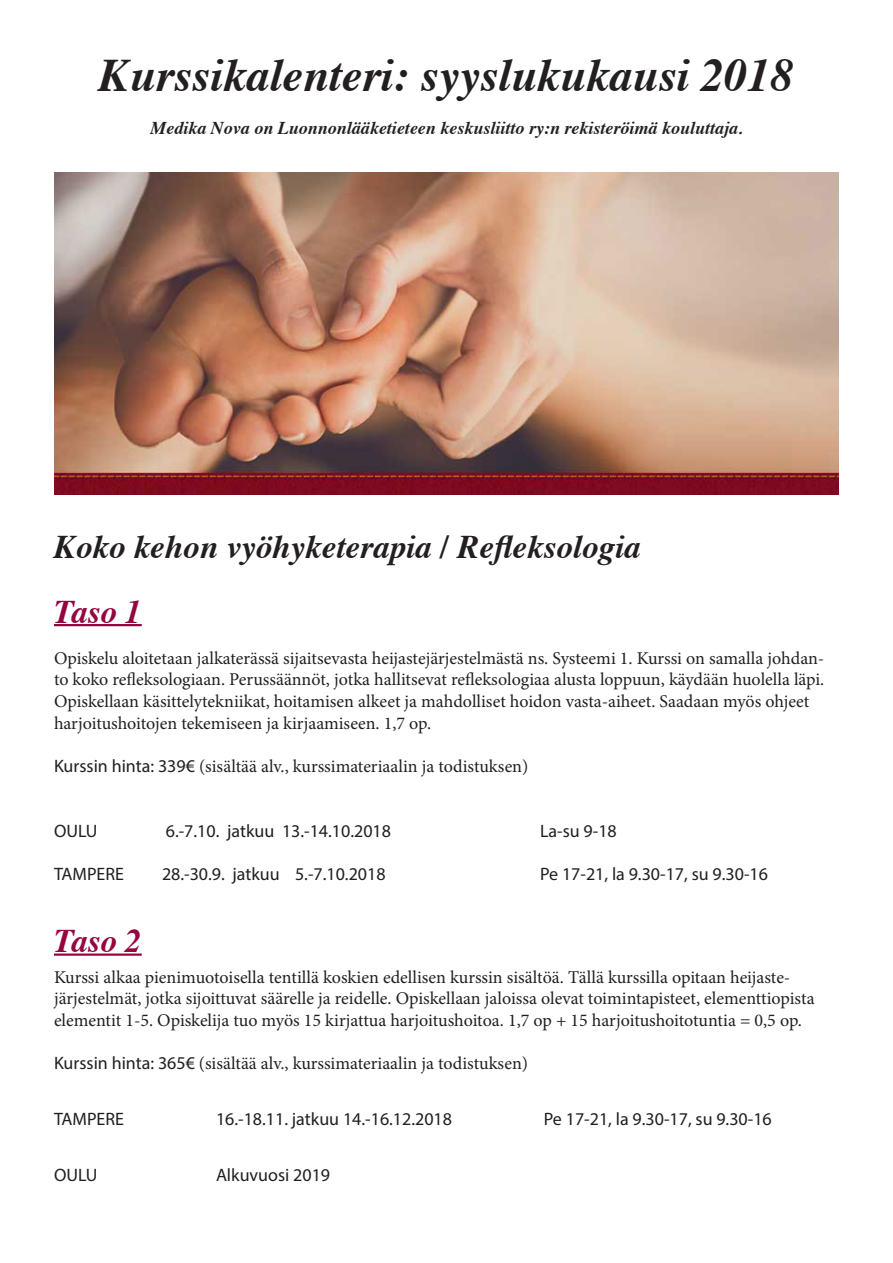
<style>
.page{position:relative;width:893px;height:1263px;background:#fff}
.page>*{position:absolute;margin:0;border:0;box-sizing:border-box;transform-origin:0 0}
.Otsikot{font:italic 700 46.5px "Times";color:#231f20}
.Otsikot-2{font:italic 700 33px "Times";color:#231f20}
.Otsikot-3{font:italic 700 33px "Times";color:#95053f}
.t1{font:18px/21.6px "Minion Pro";color:#231f20}
.t2{font:18px "Myriad Pro";color:#231f20}
.Otsikot-4{font:italic 700 18px "Times";color:#231f20}
.s1{font-family:"Myriad Pro"}
</style>
<div class="page">
<hr style="left:54px;top:624px;width:88px;height:2px;background:#95053f">
<hr style="left:54px;top:953px;width:88px;height:3px;background:#95053f">
<img style="left:54px;top:172px;width:784px;height:323px">
<p class="Otsikot" style="left:99px;top:32px;width:697px">Kurssikalenteri: syyslukukausi 2018</p>
<p class="Otsikot-4" style="left:150px;top:111px;width:594px">Medika Nova on Luonnonlääketieteen keskusliitto ry:n rekisteröimä kouluttaja.</p>
<p class="Otsikot-2" style="left:54px;top:516px;width:588px">Koko kehon vyöhyketerapia / Refleksologia</p>
<p class="Otsikot-3" style="left:54px;top:581px;width:89px">Taso 1</p>
<p class="t1" style="left:54px;top:647px;width:772px">Opiskelu aloitetaan jalkaterässä sijaitsevasta heijastejärjestelmästä ns. Systeemi 1. Kurssi on samalla johdan&shy;to koko refleksologiaan. Perussäännöt, jotka hallitsevat refleksologiaa alusta loppuun, käydään huolella läpi.<br>Opiskellaan käsittelytekniikat, hoitamisen alkeet ja mahdolliset hoidon vasta-aiheet. Saadaan myös ohjeet harjoitushoitojen tekemiseen ja kirjaamiseen. 1,7 op.</p>
<p class="t1" style="left:54px;top:755px;width:476px"><span class="s1">Kurssin hinta: 339€</span> (sisältää alv., kurssimateriaalin ja todistuksen)</p>
<p class="t2" style="left:54px;top:819px;width:45px">OULU</p>
<p class="t2" style="left:166px;top:819px;width:227px">6.-7.10. jatkuu 13.-14.10.2018</p>
<p class="t2" style="left:540px;top:819px;width:78px">La-su 9-18</p>
<p class="t2" style="left:54px;top:863px;width:71px">TAMPERE</p>
<p class="t2" style="left:162px;top:863px;width:225px">28.-30.9. jatkuu 5.-7.10.2018</p>
<p class="t2" style="left:540px;top:863px;width:229px">Pe 17-21, la 9.30-17, su 9.30-16</p>
<p class="Otsikot-3" style="left:54px;top:910px;width:89px">Taso 2</p>
<p class="t1" style="left:54px;top:966px;width:762px">Kurssi alkaa pienimuotoisella tentillä koskien edellisen kurssin sisältöä. Tällä kurssilla opitaan heijaste&shy;järjestelmät, jotka sijoittuvat säärelle ja reidelle. Opiskellaan jaloissa olevat toimintapisteet, elementtiopista elementit 1-5. Opiskelija tuo myös 15 kirjattua harjoitushoitoa. 1,7 op + 15 harjoitushoitotuntia = 0,5 op.</p>
<p class="t1" style="left:54px;top:1052px;width:476px"><span class="s1">Kurssin hinta: 365€</span> (sisältää alv., kurssimateriaalin ja todistuksen)</p>
<p class="t2" style="left:54px;top:1108px;width:71px">TAMPERE</p>
<p class="t2" style="left:216px;top:1108px;width:238px">16.-18.11. jatkuu 14.-16.12.2018</p>
<p class="t2" style="left:544px;top:1108px;width:229px">Pe 17-21, la 9.30-17, su 9.30-16</p>
<p class="t2" style="left:54px;top:1164px;width:45px">OULU</p>
<p class="t2" style="left:216px;top:1164px;width:116px">Alkuvuosi 2019</p>
</div>
